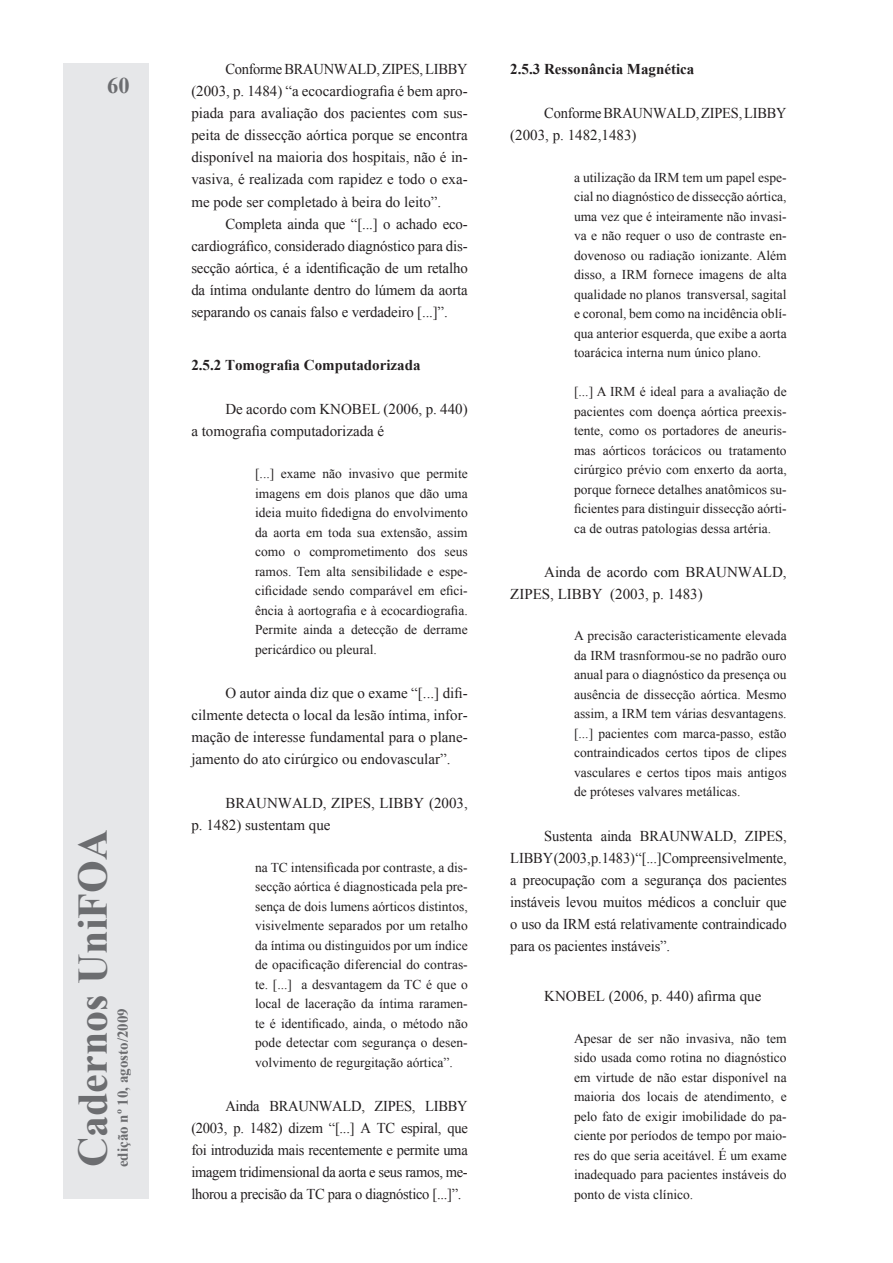
<style>
.page{position:relative;width:893px;height:1263px;background:#fff}
.page>*{position:absolute;margin:0;border:0;box-sizing:border-box;transform-origin:0 0}
.t1{font:700 42px "Times New Roman";color:#6c6d70}
.t2{font:700 22.5px "Times New Roman";color:#6c6d70}
.t3{font:15px/22px "Times New Roman";color:#231f20;text-align:justify}
.t4{font:700 15px "Times New Roman";color:#231f20}
.t5{font:15px/22px "Times New Roman";color:#231f20;scale:.96 1}
.t6{font:700 15px "Times New Roman";color:#6c6d70}
.t7{font:13.5px/19.5px "Times New Roman";color:#231f20;text-align:justify}
</style>
<div class="page">
<div style="left:64px;top:64px;width:85px;height:1135px;background:#e6e7e9"></div>
<h2 class="t2" style="left:107px;top:70px;width:24px">60</h2>
<h1 class="t1" style="left:64px;top:1167px;width:339px;rotate:-90deg">Cadernos UniFOA</h1>
<p class="t6" style="left:113px;top:1167px;width:161px;rotate:-90deg">edição nº 10, agosto/2009</p>
<p class="t3" style="left:191px;top:58px;width:278px;text-indent:34px">Conforme BRAUNWALD, ZIPES, LIBBY (2003, p. 1484) “a ecocardiografia é bem apro&shy;piada para avaliação dos pacientes com sus&shy;peita de dissecção aórtica porque se encontra disponível na maioria dos hospitais, não é in&shy;vasiva, é realizada com rapidez e todo o exa&shy;me pode ser completado à beira do leito”.</p>
<p class="t3" style="left:191px;top:212px;width:278px;text-indent:34px">Completa ainda que “[...] o achado eco&shy;cardiográfico, considerado diagnóstico para dis&shy;secção aórtica, é a identificação de um retalho da íntima ondulante dentro do lúmem da aorta separando os canais falso e verdadeiro [...]”.</p>
<p class="t4" style="left:191px;top:355px;width:231px">2.5.2 Tomografia Computadorizada</p>
<p class="t3" style="left:191px;top:398px;width:278px;text-indent:34px">De acordo com KNOBEL (2006, p. 440) a tomografia computadorizada é</p>
<p class="t7" style="left:255px;top:464px;width:214px">[...] exame não invasivo que permite imagens em dois planos que dão uma ideia muito fidedigna do envolvimento da aorta em toda sua extensão, assim como o comprometimento dos seus ramos. Tem alta sensibilidade e espe&shy;cificidade sendo comparável em efici&shy;ência à aortografia e à ecocardiografia.<br>Permite ainda a detecção de derrame pericárdico ou pleural.</p>
<p class="t3" style="left:191px;top:681px;width:278px;text-indent:34px">O autor ainda diz que o exame “[...] difi&shy;cilmente detecta o local da lesão íntima, infor&shy;mação de interesse fundamental para o plane&shy;jamento do ato cirúrgico ou endovascular”.</p>
<p class="t3" style="left:191px;top:792px;width:278px;text-indent:34px">BRAUNWALD, ZIPES, LIBBY (2003, p. 1482) sustentam que</p>
<p class="t7" style="left:255px;top:857px;width:214px">na TC intensificada por contraste, a dis&shy;secção aórtica é diagnosticada pela pre&shy;sença de dois lumens aórticos distintos, visivelmente separados por um retalho da íntima ou distinguidos por um índice de opacificação diferencial do contras&shy;te. [...] a desvantagem da TC é que o local de laceração da íntima raramen&shy;te é identificado, ainda, o método não pode detectar com segurança o desen&shy;volvimento de regurgitação aórtica”.</p>
<p class="t3" style="left:191px;top:1094px;width:278px;text-indent:34px">Ainda BRAUNWALD, ZIPES, LIBBY (2003, p. 1482) dizem “[...] A TC espiral, que foi introduzida mais recentemente e permite uma imagem tridimensional da aorta e seus ramos, me&shy;lhorou a precisão da TC para o diagnóstico [...]”.</p>
<p class="t4" style="left:510px;top:59px;width:186px">2.5.3 Ressonância Magnética</p>
<p class="t5" style="left:510px;top:102px;width:289px;text-indent:34px">Conforme BRAUNWALD, ZIPES, LIBBY (2003, p. 1482,1483)</p>
<p class="t7" style="left:574px;top:167px;width:214px">a utilização da IRM tem um papel espe&shy;cial no diagnóstico de dissecção aórtica, uma vez que é inteiramente não invasi&shy;va e não requer o uso de contraste en&shy;dovenoso ou radiação ionizante. Além disso, a IRM fornece imagens de alta qualidade no planos transversal, sagital e coronal, bem como na incidência oblí&shy;qua anterior esquerda, que exibe a aorta toarácica interna num único plano.</p>
<p class="t7" style="left:574px;top:382px;width:214px">[...] A IRM é ideal para a avaliação de pacientes com doença aórtica preexis&shy;tente, como os portadores de aneuris&shy;mas aórticos torácicos ou tratamento cirúrgico prévio com enxerto da aorta, porque fornece detalhes anatômicos su&shy;ficientes para distinguir dissecção aórti&shy;ca de outras patologias dessa artéria.</p>
<p class="t3" style="left:510px;top:560px;width:278px;text-indent:34px">Ainda de acordo com BRAUNWALD,<br>ZIPES, LIBBY (2003, p. 1483)</p>
<p class="t7" style="left:574px;top:626px;width:214px">A precisão caracteristicamente elevada da IRM trasnformou-se no padrão ouro anual para o diagnóstico da presença ou ausência de dissecção aórtica. Mesmo assim, a IRM tem várias desvantagens. [...] pacientes com marca-passo, estão contraindicados certos tipos de clipes vasculares e certos tipos mais antigos de próteses valvares metálicas.</p>
<p class="t3" style="left:510px;top:824px;width:278px;text-indent:34px">Sustenta ainda BRAUNWALD, ZIPES, LIBBY (2003, p.1483) “[...] Compreensivelmente, a preocupação com a segurança dos pacientes instáveis levou muitos médicos a concluir que o uso da IRM está relativamente contraindicado para os pacientes instáveis”.</p>
<p class="t3" style="left:544px;top:985px;width:219px">KNOBEL (2006, p. 440) afirma que</p>
<p class="t7" style="left:574px;top:1028px;width:214px">Apesar de ser não invasiva, não tem sido usada como rotina no diagnóstico em virtude de não estar disponível na maioria dos locais de atendimento, e pelo fato de exigir imobilidade do pa&shy;ciente por períodos de tempo por maio&shy;res do que seria aceitável. É um exame inadequado para pacientes instáveis do ponto de vista clínico.</p>
</div>
